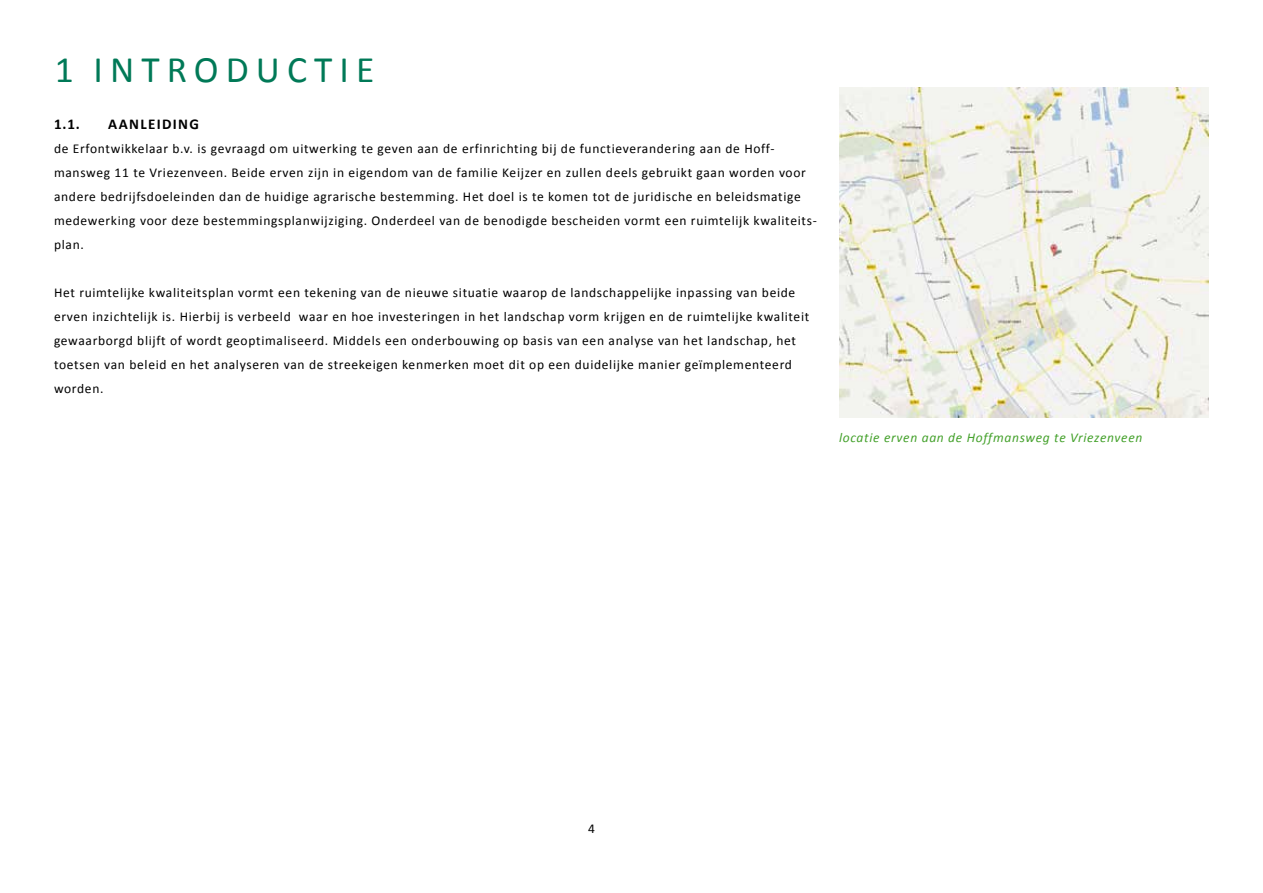
<style>
.page{position:relative;width:1263px;height:893px;background:#fff}
.page>*{position:absolute;margin:0;border:0;box-sizing:border-box;transform-origin:0 0}
.t1{font:37.5px "Calibri";letter-spacing:.19em;color:#007957}
.t2{font:700 15px "Calibri";letter-spacing:.09em;color:#000}
.t3{font:13.5px/24px "Calibri";letter-spacing:.05em;color:#000}
.t4{font:italic 13.5px "Calibri";letter-spacing:.05em;color:#44a12b}
</style>
<div class="page">
<img style="left:839px;top:88px;width:370px;height:329px">
<h1 class="t1" style="left:55px;top:46px;width:321px">1 INTRODUCTIE</h1>
<p class="t2" style="left:54px;top:114px;width:27px">1.1.</p>
<p class="t2" style="left:108px;top:114px;width:92px">AANLEIDING</p>
<p class="t3" style="left:54px;top:136px;width:764px">de Erfontwikkelaar b.v. is gevraagd om uitwerking te geven aan de erfinrichting bij de functieverandering aan de Hoff&shy;mansweg 11 te Vriezenveen. Beide erven zijn in eigendom van de familie Keijzer en zullen deels gebruikt gaan worden voor andere bedrijfsdoeleinden dan de huidige agrarische bestemming. Het doel is te komen tot de juridische en beleidsmatige medewerking voor deze bestemmingsplanwijziging. Onderdeel van de benodigde bescheiden vormt een ruimtelijk kwaliteits&shy;plan.</p>
<p class="t3" style="left:54px;top:280px;width:757px">Het ruimtelijke kwaliteitsplan vormt een tekening van de nieuwe situatie waarop de landschappelijke inpassing van beide erven inzichtelijk is. Hierbij is verbeeld waar en hoe investeringen in het landschap vorm krijgen en de ruimtelijke kwaliteit gewaarborgd blijft of wordt geoptimaliseerd. Middels een onderbouwing op basis van een analyse van het landschap, het toetsen van beleid en het analyseren van de streekeigen kenmerken moet dit op een duidelijke manier geïmplementeerd worden.</p>
<p class="t4" style="left:839px;top:428px;width:305px">locatie erven aan de Hoffmansweg te Vriezenveen</p>
<p class="t3" style="left:588px;top:817px;width:8px">4</p>
</div>
